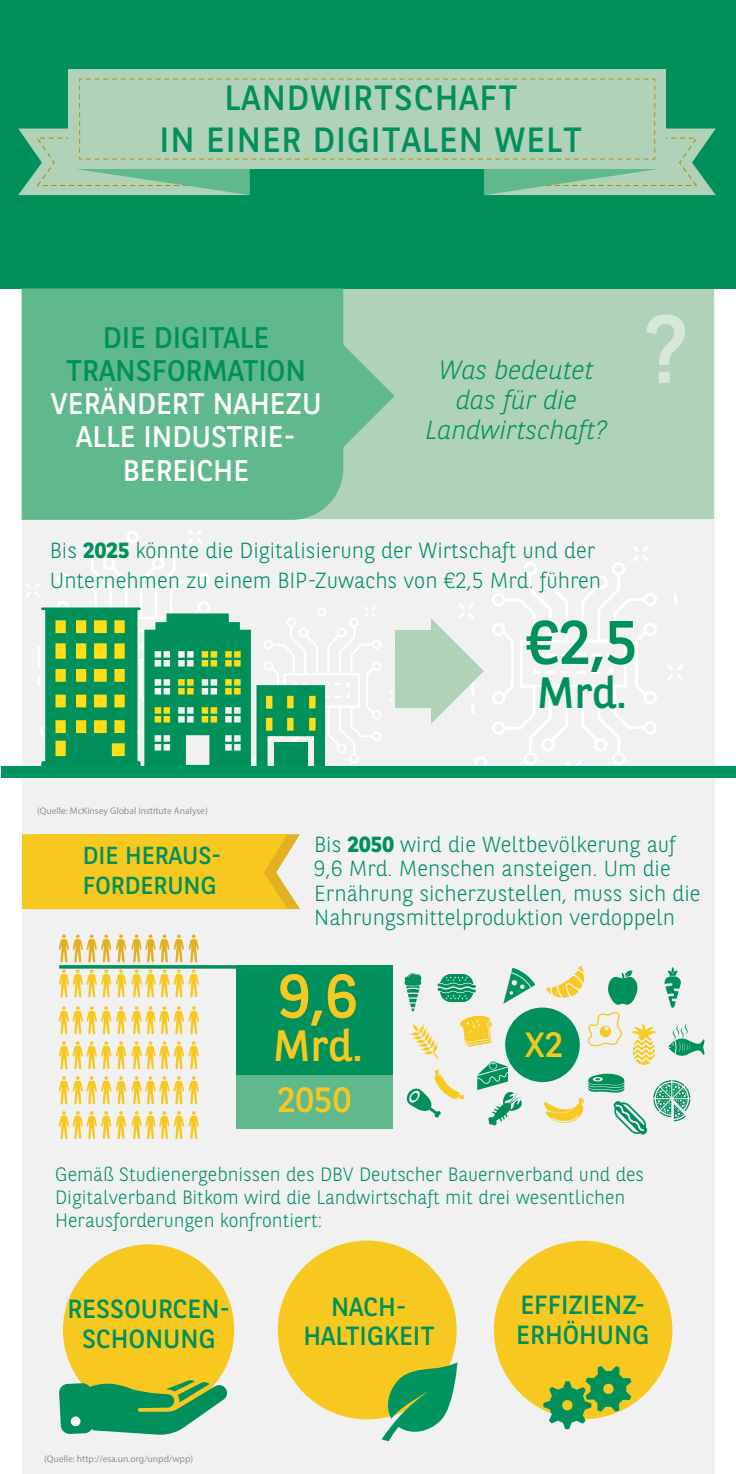
<style>
.page{position:relative;width:736px;height:1474px;background:#fff}
.page>*{position:absolute;margin:0;border:0;box-sizing:border-box;transform-origin:0 0}
.t1{font:96.25px "BNPP Sans";color:#fff}
.t2{font:61.25px "BNPP Sans";color:#00915b}
.t3{font:61.25px "BNPP Sans";color:#f7c920}
.t4{font:43.75px "BNPP Sans";color:#00915b}
.t5{font:43.75px "BNPP Sans";color:#f7c920}
.t6{font:35px/42px "BNPP Sans";letter-spacing:.03em;color:#00905b;text-align:center}
.t7{font:35px "BNPP Sans";color:#f7c920}
.t8{font:29.75px/33.2px "BNPP Sans";color:#fff;text-align:center}
.t9{font:29.75px/33.2px "BNPP Sans";color:#00915b;text-align:center}
.t10{font:26.25px/29.8px "BNPP Sans";color:#00905b;text-align:center}
.t11{font:italic 300 26.25px/29.8px "BNPP Sans";color:#00915b;text-align:center}
.t12{font:24.59px/29.8px "BNPP Sans";color:#00905b}
.t13{font:300 21.88px/24.5px "BNPP Sans";color:#00905b}
.t14{font:300 21.88px/29.8px "BNPP Sans";color:#00915b}
.t15{font:300 19.25px/23.1px "BNPP Sans";color:#00905b}
.t16{font:9.62px "Myriad Pro";color:#948f8f}
.s1{font-weight:700}
</style>
<div class="page">
<div style="left:22px;top:292px;width:692px;height:1181px;background:#f1f1f2"></div>
<svg style="left:389px;top:692px;width:4px;height:10px"></svg>
<svg style="left:668px;top:665px;width:15px;height:15px"></svg>
<svg style="left:674px;top:593px;width:2px;height:10px"></svg>
<div style="left:233px;top:289px;width:480px;height:229px;background:#b0d2b8"></div>
<div style="left:0;top:0;width:735px;height:288px;background:#00915b"></div>
<svg style="left:22px;top:834px;width:278px;height:75px;background:#f5c929"></svg>
<div style="left:68px;top:69px;width:597px;height:99px;background:#afd2b8"></div>
<svg style="left:18px;top:78px;width:697px;height:117px"></svg>
<svg style="left:26px;top:530px;width:355px;height:236px"></svg>
<div style="left:1px;top:766px;width:734px;height:11px;background:#00955f"></div>
<div style="left:63px;top:1244px;width:171px;height:171px;background:#f7c920;border-radius:50%"></div>
<div style="left:278px;top:1240px;width:178px;height:179px;background:#f7c920;border-radius:50%"></div>
<div style="left:493px;top:1240px;width:179px;height:178px;background:#f7c920;border-radius:50%"></div>
<div style="left:22px;top:288px;width:321px;height:232px;background:#5fb98d"></div>
<svg style="left:289px;top:343px;width:105px;height:106px"></svg>
<svg style="left:431px;top:546px;width:225px;height:220px"></svg>
<div style="left:395px;top:630px;width:37px;height:77px;background:#afd2b8"></div>
<svg style="left:58px;top:1006px;width:141px;height:28px"></svg>
<svg style="left:58px;top:1041px;width:141px;height:28px"></svg>
<svg style="left:58px;top:1076px;width:141px;height:28px"></svg>
<svg style="left:58px;top:1111px;width:141px;height:28px"></svg>
<svg style="left:58px;top:934px;width:141px;height:28px"></svg>
<svg style="left:58px;top:969px;width:141px;height:28px"></svg>
<hr style="left:59px;top:965px;width:314px;height:3px;background:#00905b">
<div style="left:236px;top:965px;width:156px;height:112px;background:#00905b"></div>
<div style="left:236px;top:1074px;width:157px;height:54px;background:#5fb98d"></div>
<svg style="left:587px;top:1011px;width:35px;height:35px"></svg>
<svg style="left:631px;top:1023px;width:25px;height:41px"></svg>
<svg style="left:546px;top:966px;width:38px;height:31px"></svg>
<svg style="left:477px;top:1060px;width:45px;height:65px"></svg>
<svg style="left:608px;top:970px;width:30px;height:35px"></svg>
<svg style="left:409px;top:1023px;width:29px;height:36px"></svg>
<svg style="left:503px;top:967px;width:32px;height:36px"></svg>
<svg style="left:668px;top:1023px;width:36px;height:33px"></svg>
<svg style="left:437px;top:974px;width:38px;height:27px"></svg>
<svg style="left:664px;top:967px;width:17px;height:41px"></svg>
<svg style="left:406px;top:1070px;width:58px;height:47px"></svg>
<svg style="left:543px;top:1072px;width:147px;height:62px"></svg>
<svg style="left:404px;top:973px;width:18px;height:38px"></svg>
<svg style="left:460px;top:1015px;width:32px;height:31px"></svg>
<div style="left:505px;top:1007px;width:74px;height:74px;background:#00905b;border-radius:50%"></div>
<svg style="left:59px;top:1379px;width:169px;height:55px"></svg>
<svg style="left:381px;top:1361px;width:76px;height:79px"></svg>
<svg style="left:543px;top:1366px;width:88px;height:62px"></svg>
<h3 class="t6" style="left:159px;top:76px;width:424px">LANDWIRTSCHAFT<br>IN EINER DIGITALEN WELT</h3>
<h3 class="t9" style="left:66px;top:319px;width:241px">DIE DIGITALE<br>TRANSFORMATION</h3>
<h3 class="t8" style="left:50px;top:386px;width:272px">VERÄNDERT NAHEZU<br>ALLE INDUSTRIE-<br>BEREICHE</h3>
<h3 class="t11" style="left:426px;top:354px;width:183px">Was bedeutet das für die<br>Landwirtschaft?</h3>
<h1 class="t1" style="left:642px;top:283px;width:48px">?</h1>
<p class="t14" style="left:50px;top:534px;width:552px">Bis <span class="s1">2025</span> könnte die Digitalisierung der Wirtschaft und der<br>Unternehmen zu einem BIP-Zuwachs von €2,5 Mrd. führen</p>
<h2 class="t2" style="left:526px;top:600px;width:113px">€2,5</h2>
<h3 class="t4" style="left:537px;top:662px;width:91px">Mrd.</h3>
<p class="t16" style="left:37px;top:804px;width:172px">(Quelle: McKinsey Global Institute Analyse)</p>
<p class="t12" style="left:83px;top:839px;width:140px">DIE HERAUS-<br>FORDERUNG</p>
<p class="t13" style="left:314px;top:830px;width:387px">Bis <span class="s1">2050</span> wird die Weltbevölkerung auf 9,6 Mrd. Menschen ansteigen. Um die Ernährung sicherzustellen, muss sich die Nahrungsmittelproduktion verdoppeln</p>
<h2 class="t3" style="left:278px;top:954px;width:81px">9,6</h2>
<h3 class="t5" style="left:273px;top:1016px;width:91px">Mrd.</h3>
<h3 class="t7" style="left:277px;top:1075px;width:76px">2050</h3>
<h3 class="t7" style="left:524px;top:1020px;width:40px">X2</h3>
<p class="t15" style="left:55px;top:1161px;width:590px">Gemäß Studienergebnissen des DBV Deutscher Bauernverband und des<br>Digitalverband Bitkom wird die Landwirtschaft mit drei wesentlichen<br>Herausforderungen konfrontiert:</p>
<h3 class="t10" style="left:67px;top:1292px;width:165px">RESSOURCEN-<br>SCHONUNG</h3>
<h3 class="t10" style="left:516px;top:1288px;width:134px;text-align:left">EFFIZIENZ-<br>ERHÖHUNG</h3>
<h3 class="t10" style="left:303px;top:1290px;width:133px">NACH-<br>HALTIGKEIT</h3>
<p class="t16" style="left:44px;top:1452px;width:151px">(Quelle: http://esa.un.org/unpd/wpp)</p>
</div>
